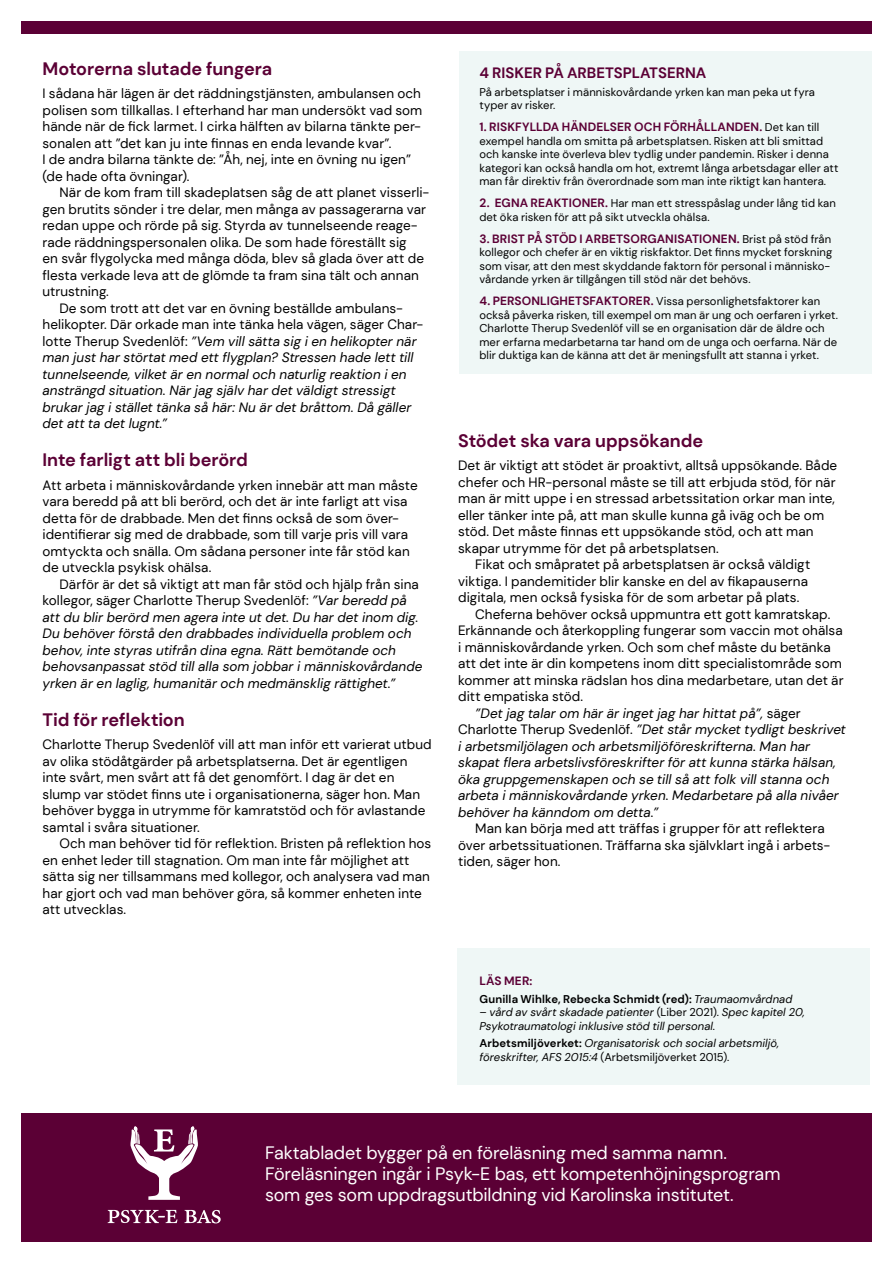
<style>
.page{position:relative;width:893px;height:1263px;background:#fff}
.page>*{position:absolute;margin:0;border:0;box-sizing:border-box;transform-origin:0 0}
.t1{font:18px/21px "DM Sans";letter-spacing:-.01em;color:#fff}
.Underrubbe{font:700 18px "DM Sans";letter-spacing:-.005em;color:#5b0035}
.Faktaruta{font:700 15px "DM Sans";color:#5b0035}
.bröd_utan_indrag{font:13.5px/16.5px "DM Sans";letter-spacing:.005em;color:#000}
.bröd_med_indrag{font:italic 13.5px/16.5px "DM Sans";letter-spacing:.005em;color:#000}
.bröd_med_indrag-2{font:13.5px/16.5px "DM Sans";letter-spacing:.005em;color:#000}
.Faktaruta-2{font:700 12px "DM Sans";letter-spacing:.01em;color:#5b0035}
.Faktaruta-3{font:11.25px/13.5px "DM Sans";letter-spacing:.005em;color:#000}
.Faktaruta-4{font:italic 11.25px/13.5px "DM Sans";color:#000}
.Faktaruta-5{font:700 11.25px "DM Sans";letter-spacing:.01em;color:#000}
.s1{font-style:normal}
.s2{font-weight:400;font-size:11.25px;color:#000}
.s3{font-weight:700;font-size:12px;color:#5b0035}
.s4{font-weight:400;font-style:italic}
.s5{font-weight:700;font-style:normal}
</style>
<div class="page">
<div style="left:21px;top:1113px;width:851px;height:129px;background:#5b0035"></div>
<svg style="left:130px;top:1126px;width:68px;height:74px"></svg>
<svg style="left:108px;top:1210px;width:69px;height:13px"></svg>
<svg style="left:185px;top:1210px;width:36px;height:13px"></svg>
<div style="left:21px;top:21px;width:851px;height:13px;background:#5b0035"></div>
<div style="left:459px;top:51px;width:413px;height:322px;background:#eff7f6"></div>
<div style="left:457px;top:948px;width:412px;height:136px;background:#eff7f6"></div>
<h2 class="Underrubbe" style="left:43px;top:57px;width:231px">Motorerna slutade fungera</h2>
<p class="bröd_utan_indrag" style="left:43px;top:85px;width:381px">I sådana här lägen är det räddningstjänsten, ambulansen och polisen som tillkallas. I efterhand har man undersökt vad som hände när de fick larmet. I cirka hälften av bilarna tänkte per&shy;sonalen att ”det kan ju inte finnas en enda levande kvar”.<br>I de andra bilarna tänkte de: ”Åh, nej, inte en övning nu igen” (de hade ofta övningar).</p>
<p class="bröd_med_indrag-2" style="left:43px;top:184px;width:388px;text-indent:17px">När de kom fram till skadeplatsen såg de att planet visserli&shy;gen brutits sönder i tre delar, men många av passagerarna var redan uppe och rörde på sig. Styrda av tunnelseende reage&shy;rade räddningspersonalen olika. De som hade föreställt sig<br>en svår flygolycka med många döda, blev så glada över att de flesta verkade leva att de glömde ta fram sina tält och annan utrustning.</p>
<p class="bröd_med_indrag" style="left:43px;top:300px;width:382px;text-indent:17px"><span class="s1">De som trott att det var en övning beställde ambulans&shy;helikopter. Där orkade man inte tänka hela vägen, säger Char&shy;lotte Therup Svedenlöf:</span> ”Vem vill sätta sig i en helikopter när man just har störtat med ett flygplan? Stressen hade lett till tunnelseende, vilket är en normal och naturlig reaktion i en ansträngd situation. När jag själv har det väldigt stressigt brukar jag i stället tänka så här: Nu är det bråttom. Då gäller det att ta det lugnt.”</p>
<h2 class="Underrubbe" style="left:43px;top:449px;width:207px">Inte farligt att bli berörd</h2>
<p class="bröd_utan_indrag" style="left:43px;top:477px;width:377px">Att arbeta i människovårdande yrken innebär att man måste vara beredd på att bli berörd, och det är inte farligt att visa detta för de drabbade. Men det finns också de som över&shy;identifierar sig med de drabbade, som till varje pris vill vara omtyckta och snälla. Om sådana personer inte får stöd kan de utveckla psykisk ohälsa.</p>
<p class="bröd_med_indrag" style="left:43px;top:576px;width:381px;text-indent:17px"><span class="s1">Därför är det så viktigt att man får stöd och hjälp från sina kollegor, säger Charlotte Therup Svedenlöf:</span> ”Var beredd på att du blir berörd men agera inte ut det. Du har det inom dig.<br>Du behöver förstå den drabbades individuella problem och behov, inte styras utifrån dina egna. Rätt bemötande och behovsanpassat stöd till alla som jobbar i människovårdande yrken är en laglig, humanitär och medmänsklig rättighet.”</p>
<h2 class="Underrubbe" style="left:43px;top:708px;width:144px">Tid för reflektion</h2>
<p class="bröd_utan_indrag" style="left:43px;top:736px;width:391px">Charlotte Therup Svedenlöf vill att man inför ett varierat utbud av olika stödåtgärder på arbetsplatserna. Det är egentligen inte svårt, men svårt att få det genomfört. I dag är det en slump var stödet finns ute i organisationerna, säger hon. Man behöver bygga in utrymme för kamratstöd och för avlastande samtal i svåra situationer.</p>
<p class="bröd_med_indrag-2" style="left:43px;top:835px;width:390px;text-indent:17px">Och man behöver tid för reflektion. Bristen på reflektion hos en enhet leder till stagnation. Om man inte får möjlighet att sätta sig ner tillsammans med kollegor, och analysera vad man har gjort och vad man behöver göra, så kommer enheten inte att utvecklas.</p>
<p class="Faktaruta" style="left:479px;top:63px;width:228px">4 RISKER PÅ ARBETSPLATSERNA</p>
<p class="Faktaruta-3" style="left:479px;top:85px;width:337px">På arbetsplatser i människovårdande yrken kan man peka ut fyra typer av risker.</p>
<p class="Faktaruta-2" style="left:479px;top:119px;width:341px">1. RISKFYLLDA HÄNDELSER OCH FÖRHÅLLANDEN. <span class="s2">Det kan till</span></p>
<p class="Faktaruta-3" style="left:479px;top:134px;width:361px">exempel handla om smitta på arbetsplatsen. Risken att bli smittad och kanske inte överleva blev tydlig under pandemin. Risker i denna kategori kan också handla om hot, extremt långa arbetsdagar eller att man får direktiv från överordnade som man inte riktigt kan hantera.</p>
<p class="Faktaruta-3" style="left:479px;top:196px;width:358px"><span class="s3">2. EGNA REAKTIONER.</span> Har man ett stresspåslag under lång tid kan det öka risken för att på sikt utveckla ohälsa.</p>
<p class="Faktaruta-2" style="left:479px;top:231px;width:353px">3. BRIST PÅ STÖD I ARBETSORGANISATIONEN. <span class="s2">Brist på stöd från</span></p>
<p class="Faktaruta-3" style="left:479px;top:245px;width:354px">kollegor och chefer är en viktig riskfaktor. Det finns mycket forskning som visar, att den mest skyddande faktorn för personal i människo&shy;vårdande yrken är tillgången till stöd när det behövs.</p>
<p class="Faktaruta-3" style="left:479px;top:294px;width:360px"><span class="s3">4. PERSONLIGHETSFAKTORER.</span> Vissa personlighetsfaktorer kan också påverka risken, till exempel om man är ung och oerfaren i yrket.<br>Charlotte Therup Svedenlöf vill se en organisation där de äldre och mer erfarna medarbetarna tar hand om de unga och oerfarna. När de blir duktiga kan de känna att det är meningsfullt att stanna i yrket.</p>
<h2 class="Underrubbe" style="left:458px;top:429px;width:246px">Stödet ska vara uppsökande</h2>
<p class="bröd_utan_indrag" style="left:458px;top:457px;width:381px">Det är viktigt att stödet är proaktivt, alltså uppsökande. Både chefer och HR-personal måste se till att erbjuda stöd, för när man är mitt uppe i en stressad arbetssitation orkar man inte, eller tänker inte på, att man skulle kunna gå iväg och be om stöd. Det måste finnas ett uppsökande stöd, och att man skapar utrymme för det på arbetsplatsen.</p>
<p class="bröd_med_indrag-2" style="left:458px;top:556px;width:354px;text-indent:17px">Fikat och småpratet på arbetsplatsen är också väldigt viktiga. I pandemitider blir kanske en del av fikapauserna digitala, men också fysiska för de som arbetar på plats.</p>
<p class="bröd_med_indrag-2" style="left:458px;top:605px;width:387px;text-indent:17px">Cheferna behöver också uppmuntra ett gott kamratskap.<br>Erkännande och återkoppling fungerar som vaccin mot ohälsa i människovårdande yrken. Och som chef måste du betänka att det inte är din kompetens inom ditt specialistområde som kommer att minska rädslan hos dina medarbetare, utan det är ditt empatiska stöd.</p>
<p class="bröd_med_indrag" style="left:458px;top:704px;width:389px;text-indent:17px">”Det jag talar om här är inget jag har hittat på”, <span class="s1">säger Charlotte Therup Svedenlöf.</span> ”Det står mycket tydligt beskrivet i arbetsmiljölagen och arbetsmiljöföreskrifterna. Man har skapat flera arbetslivsföreskrifter för att kunna stärka hälsan, öka gruppgemenskapen och se till så att folk vill stanna och arbeta i människovårdande yrken. Medarbetare på alla nivåer behöver ha känndom om detta.”</p>
<p class="bröd_med_indrag-2" style="left:458px;top:820px;width:374px;text-indent:17px">Man kan börja med att träffas i grupper för att reflektera över arbetssituationen. Träffarna ska självklart ingå i arbets&shy;tiden, säger hon.</p>
<p class="Faktaruta-2" style="left:479px;top:973px;width:55px">LÄS MER:</p>
<p class="Faktaruta-5" style="left:479px;top:992px;width:314px">Gunilla Wihlke, Rebecka Schmidt (red): <span class="s4">Traumaomvårdnad</span></p>
<p class="Faktaruta-4" style="left:479px;top:1005px;width:327px">– vård av svårt skadade patienter <span class="s1">(Liber 2021).</span> Spec kapitel 20,<br>Psykotraumatologi inklusive stöd till personal.</p>
<p class="Faktaruta-4" style="left:479px;top:1037px;width:301px"><span class="s5">Arbetsmiljöverket:</span> Organisatorisk och social arbetsmiljö, föreskrifter, AFS 2015:4 <span class="s1">(Arbetsmiljöverket 2015).</span></p>
<h1 class="t1" style="left:265px;top:1142px;width:517px">Faktabladet bygger på en föreläsning med samma namn.<br>Föreläsningen ingår i Psyk-E bas, ett kompetenhöjningsprogram som ges som uppdragsutbildning vid Karolinska institutet.</h1>
</div>
